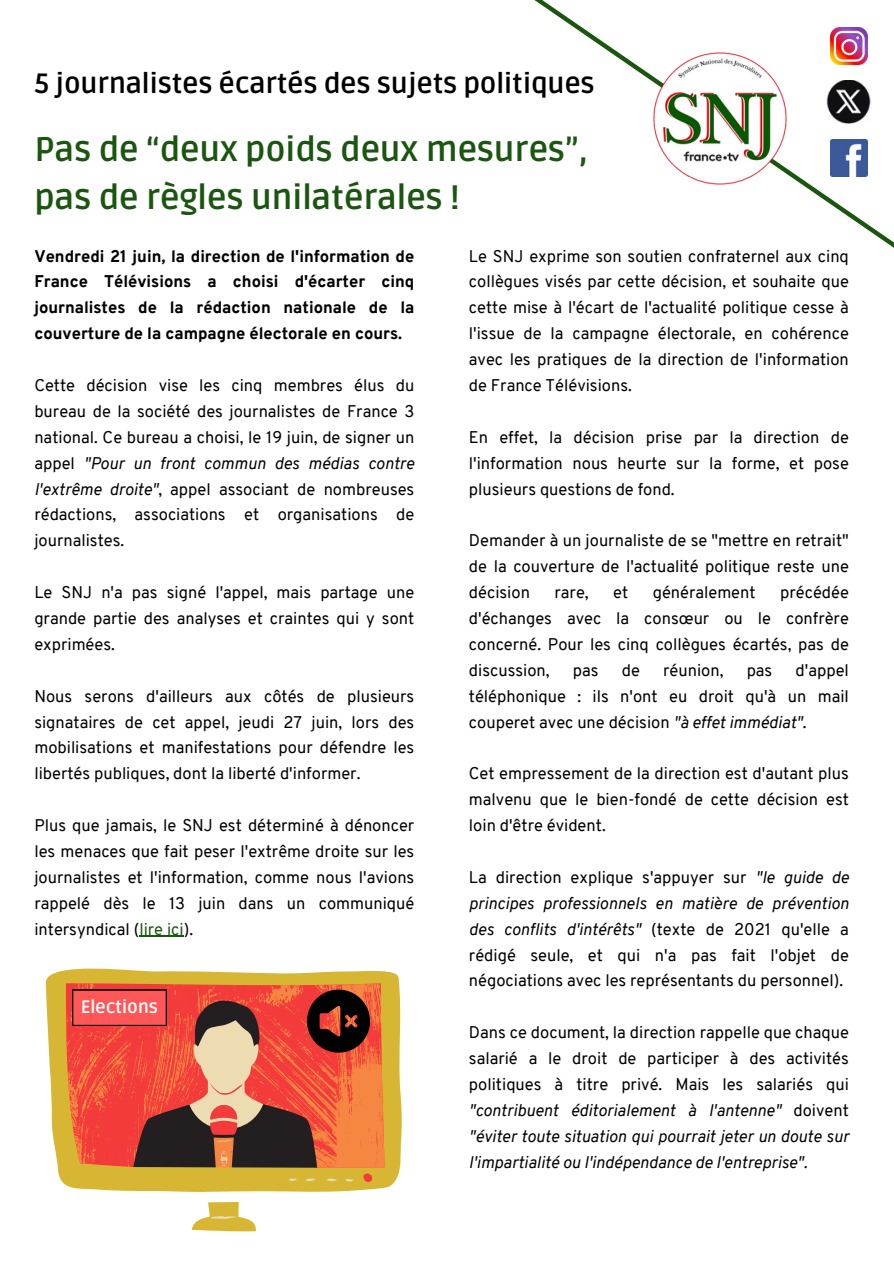
<style>
.page{position:relative;width:894px;height:1264px;background:#fff}
.page>*{position:absolute;margin:0;border:0;box-sizing:border-box;transform-origin:0 0}
.t1{font:700 33.9px/47.2px "Ruda";letter-spacing:-.01em;color:#1a560f}
.t2{font:700 27.9px "Ruda";letter-spacing:-.01em;color:#000}
.t3{font:700 18px "Ruda";letter-spacing:-.01em;color:#fff}
.t4{font:16.5px/25.8px "Overpass";color:#000;text-align:justify}
.t5{font:800 16.5px/25.8px "Overpass";color:#000;text-align:justify}
.s1{font-style:italic}
.s2{color:#1a560f}
</style>
<div class="page">
<svg style="left:534px;top:0;width:359px;height:247px"></svg>
<img style="left:650px;top:46px;width:138px;height:144px">
<img style="left:830px;top:27px;width:37px;height:37px">
<img style="left:830px;top:139px;width:37px;height:37px">
<img style="left:825px;top:80px;width:46px;height:43px">
<hr style="left:139px;top:935px;width:45px;height:1px;background:#1a560f">
<svg style="left:46px;top:968px;width:356px;height:263px;fill:#d7b634"></svg>
<svg style="left:66px;top:983px;width:318px;height:184px;background:#ed733b"></svg>
<svg style="left:81px;top:1167px;width:273px;height:52px"></svg>
<svg style="left:72px;top:989px;width:298px;height:178px;background:#c05040"></svg>
<p class="t2" style="left:34px;top:68px;width:562px">5 journalistes écartés des sujets politiques</p>
<p class="t1" style="left:34px;top:127px;width:555px">Pas de “deux poids deux mesures”, pas de règles unilatérales !</p>
<p class="t5" style="left:34px;top:244px;width:381px">Vendredi 21 juin, la direction de l'information de France Télévisions a choisi d'écarter cinq journalistes de la rédaction nationale de la couverture de la campagne électorale en cours.</p>
<p class="t4" style="left:34px;top:374px;width:381px">Cette décision vise les cinq membres élus du bureau de la société des journalistes de France 3 national. Ce bureau a choisi, le 19 juin, de signer un appel <span class="s1">"Pour un front commun des médias contre l'extrême droite"</span>, appel associant de nombreuses rédactions, associations et organisations de journalistes.</p>
<p class="t4" style="left:34px;top:581px;width:381px">Le SNJ n'a pas signé l'appel, mais partage une grande partie des analyses et craintes qui y sont exprimées.</p>
<p class="t4" style="left:34px;top:684px;width:381px">Nous serons d'ailleurs aux côtés de plusieurs signataires de cet appel, jeudi 27 juin, lors des mobilisations et manifestations pour défendre les libertés publiques, dont la liberté d'informer.</p>
<p class="t4" style="left:34px;top:814px;width:381px">Plus que jamais, le SNJ est déterminé à dénoncer les menaces que fait peser l'extrême droite sur les journalistes et l'information, comme nous l'avions rappelé dès le 13 juin dans un communiqué intersyndical (<span class="s2">lire ici</span>).</p>
<p class="t3" style="left:81px;top:996px;width:79px">Elections</p>
<h2 class="t4" style="left:469px;top:244px;width:381px">Le SNJ exprime son soutien confraternel aux cinq collègues visés par cette décision, et souhaite que cette mise à l'écart de l'actualité politique cesse à l'issue de la campagne électorale, en cohérence avec les pratiques de la direction de l'information de France Télévisions.</h2>
<h1 class="t4" style="left:469px;top:426px;width:381px">En effet, la décision prise par la direction de l'information nous heurte sur la forme, et pose plusieurs questions de fond.</h1>
<h3 class="t4" style="left:469px;top:529px;width:381px">Demander à un journaliste de se "mettre en retrait" de la couverture de l'actualité politique reste une décision</h3>
<h3 class="t4" style="left:469px;top:581px;width:381px;text-indent:311px">précédée d'échanges avec la consœur ou le confrère concerné. Pour les cinq collègues écartés, pas de discussion,</h3>
<h3 class="t4" style="left:554px;top:581px;width:36px">rare,</h3>
<h3 class="t4" style="left:613px;top:581px;width:17px">et</h3>
<h3 class="t4" style="left:652px;top:581px;width:104px">généralement</h3>
<h3 class="t4" style="left:572px;top:658px;width:27px">pas</h3>
<h3 class="t4" style="left:621px;top:658px;width:20px">de</h3>
<h3 class="t4" style="left:663px;top:658px;width:62px">réunion,</h3>
<h3 class="t4" style="left:746px;top:658px;width:27px">pas</h3>
<h3 class="t4" style="left:469px;top:658px;width:381px;text-indent:326px">d'appel téléphonique : ils n'ont eu droit qu'à un mail couperet avec une décision <span class="s1">"à effet immédiat"</span>.</h3>
<p class="t4" style="left:469px;top:762px;width:381px">Cet empressement de la direction est d'autant plus malvenu que le bien-fondé de cette décision est loin d'être évident.</p>
<p class="t4" style="left:469px;top:865px;width:381px">La direction explique s'appuyer sur <span class="s1">"le guide de principes professionnels en matière de prévention des conflits d'intérêts"</span> (texte de 2021 qu'elle a rédigé seule, et qui n'a pas fait l'objet de négociations avec les représentants du personnel).</p>
<p class="t4" style="left:469px;top:1021px;width:381px">Dans ce document, la direction rappelle que chaque salarié a le droit de participer à des activités politiques à titre privé. Mais les salariés qui <span class="s1">"contribuent éditorialement à l'antenne"</span> doivent <span class="s1">"éviter toute situation qui pourrait jeter un doute sur l'impartialité ou l'indépendance de l'entreprise".</span></p>
</div>
